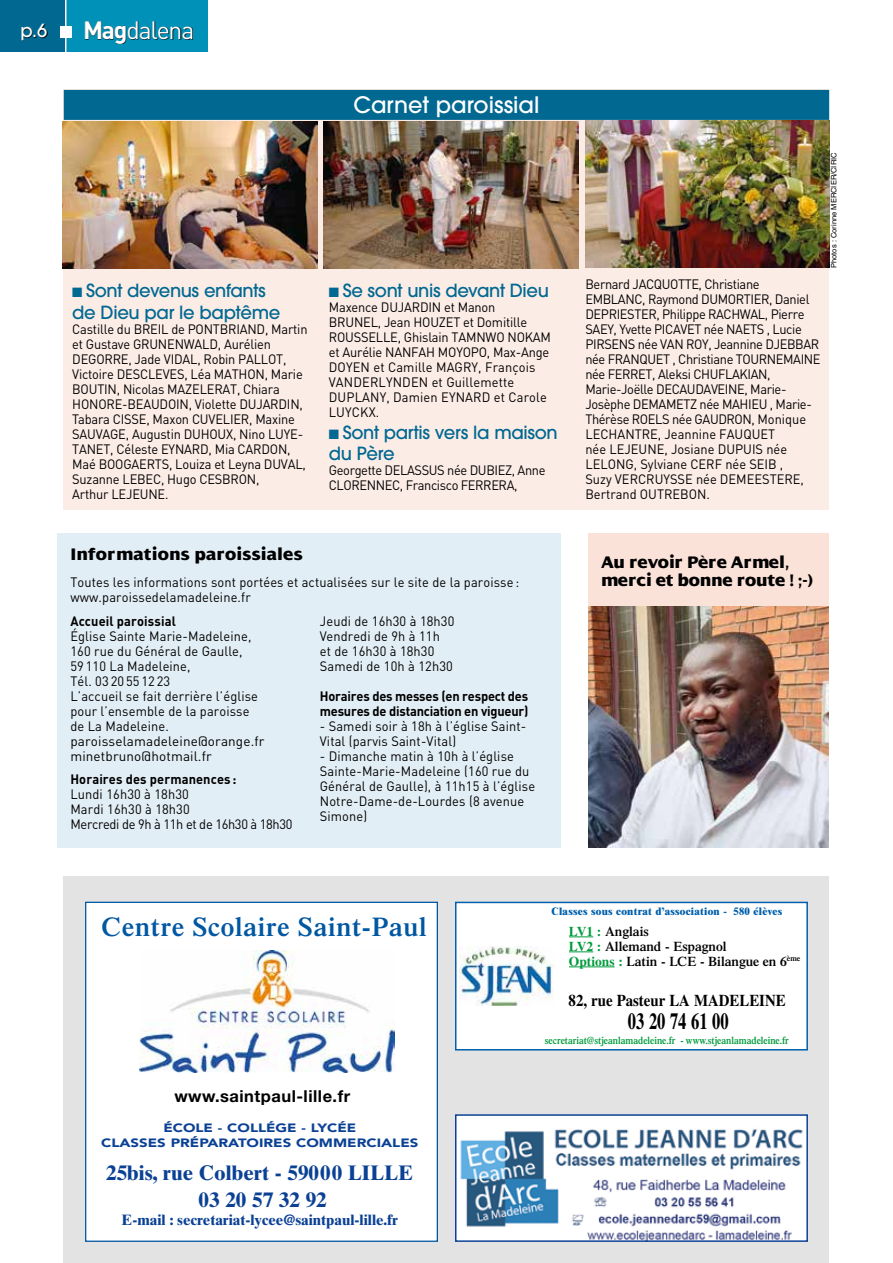
<style>
.page{position:relative;width:893px;height:1263px;background:#fff}
.page>*{position:absolute;margin:0;border:0;box-sizing:border-box;transform-origin:0 0}
.t1{font:600 27px "Times";letter-spacing:.03em;color:#0057a2}
.t2{font:24.75px "DIN";letter-spacing:-.05em;color:#fff}
.t3{font:700 23.1px "Times";color:#000;scale:.71 1}
.t4{font:500 22.5px "Avant Garde";color:#fff}
.t5{font:700 21px/27px "Times Ten CE";color:#0b4195;text-align:center}
.t6{font:500 18px/21.6px "Avant Garde";letter-spacing:-.02em;color:#006891}
.t7{font:800 18px/18px "Dialog";letter-spacing:-.01em;color:#000}
.t8{font:800 18px "Dialog";letter-spacing:.01em;color:#000}
.t9{font:500 18px "Avant Garde";color:#fff}
.t10{font:700 16.5px "Times";color:#000;scale:.9 1}
.t11{font:700 16.5px "Helvetica Neue CE";letter-spacing:.03em;color:#000}
.t12{font:700 15px "Times Ten CE";color:#0b4195}
.t13{font:13.5px/15px "DIN";letter-spacing:-.015em;color:#000;scale:.95 1}
.t14{font:13.5px/15px "DIN";letter-spacing:.01em;color:#000;scale:.95 1}
.t15{font:600 13.5px/15px "Times";color:#000}
.t16{font:700 13.5px/15px "DIN";letter-spacing:-.015em;color:#000;scale:.95 1}
.t17{font:700 13.5px "DIN";letter-spacing:.01em;color:#000;scale:.95 1}
.t18{font:900 12px/15px "Avenir";color:#0b4195;text-align:center;scale:1.25 1}
.t19{font:600 10.5px "Times";color:#009b3b;scale:.9 1}
.t20{font:800 10.5px "Times";letter-spacing:.025em;color:#0060ad}
.t21{font:7.5px "Helvetica";color:#000}
.s1{font-weight:700}
.s2{font-weight:700;color:#009b3b}
</style>
<div class="page">
<div style="left:66px;top:0;width:142px;height:51px;background:#0091b9"></div>
<div style="left:0;top:0;width:66px;height:51px;background:#006891"></div>
<svg style="left:22px;top:24px;width:25px;height:17px"></svg>
<div style="left:60px;top:26px;width:11px;height:12px;background:#fff"></div>
<hr style="left:65px;top:0;width:2px;height:53px;background:#fff">
<svg style="left:86px;top:21px;width:107px;height:23px"></svg>
<div style="left:64px;top:876px;width:765px;height:387px;background:#e3e3e3"></div>
<div style="left:456px;top:902px;width:351px;height:148px;background:#fff"></div>
<div style="left:455px;top:902px;width:353px;height:148px;border:2px solid #0060ad"></div>
<img style="left:460px;top:947px;width:93px;height:58px">
<svg style="left:569px;top:936px;width:24px;height:1px"></svg>
<svg style="left:569px;top:951px;width:24px;height:1px"></svg>
<hr style="left:569px;top:966px;width:46px;height:1px;background:#009b3b">
<img style="left:458px;top:1117px;width:347px;height:122px">
<div style="left:455px;top:1114px;width:353px;height:128px;border:2px solid #0b4195"></div>
<div style="left:86px;top:902px;width:351px;height:339px;background:#fff"></div>
<div style="left:85px;top:902px;width:353px;height:340px;border:1px solid #0057a2"></div>
<img style="left:140px;top:950px;width:255px;height:122px">
<div style="left:64px;top:89px;width:765px;height:421px;background:#fcece6"></div>
<div style="left:64px;top:90px;width:765px;height:30px;background:#006891"></div>
<div style="left:588px;top:533px;width:241px;height:314px;background:#fbe2d9"></div>
<img style="left:588px;top:607px;width:241px;height:240px">
<div style="left:58px;top:533px;width:503px;height:314px;background:#e2eef5"></div>
<img style="left:62px;top:121px;width:255px;height:148px">
<img style="left:324px;top:121px;width:255px;height:148px">
<img style="left:585px;top:120px;width:244px;height:148px">
<h3 class="t9" style="left:20px;top:19px;width:28px">p.6</h3>
<h2 class="t2" style="left:83px;top:14px;width:113px"><span class="s1">Mag</span>dalena</h2>
<h3 class="t4" style="left:353px;top:91px;width:188px">Carnet paroissial</h3>
<h3 class="t6" style="left:72px;top:280px;width:210px">■ Sont devenus enfants de Dieu par le baptême</h3>
<p class="t13" style="left:72px;top:321px;width:249px">Castille du BREIL de PONTBRIAND, Martin et Gustave GRUNENWALD, Aurélien DEGORRE, Jade VIDAL, Robin PALLOT, Victoire DESCLEVES, Léa MATHON, Marie BOUTIN, Nicolas MAZELERAT, Chiara HONORE-BEAUDOIN, Violette DUJARDIN, Tabara CISSE, Maxon CUVELIER, Maxine SAUVAGE, Augustin DUHOUX, Nino LUYE-TANET, Céleste EYNARD, Mia CARDON, Maé BOOGAERTS, Louiza et Leyna DUVAL, Suzanne LEBEC, Hugo CESBRON,<br>Arthur LEJEUNE.</p>
<h3 class="t6" style="left:329px;top:280px;width:222px">■ Se sont unis devant Dieu</h3>
<p class="t13" style="left:329px;top:299px;width:235px">Maxence DUJARDIN et Manon<br>BRUNEL, Jean HOUZET et Domitille<br>ROUSSELLE, Ghislain TAMNWO NOKAM et Aurélie NANFAH MOYOPO, Max-Ange<br>DOYEN et Camille MAGRY, François<br>VANDERLYNDEN et Guillemette<br>DUPLANY, Damien EYNARD et Carole<br>LUYCKX.</p>
<h3 class="t6" style="left:329px;top:421px;width:230px">■ Sont partis vers la maison du Père</h3>
<p class="t13" style="left:329px;top:463px;width:230px">Georgette DELASSUS née DUBIEZ, Anne<br>CLORENNEC, Francisco FERRERA,</p>
<h3 class="t8" style="left:70px;top:544px;width:234px">Informations paroissiales</h3>
<p class="t14" style="left:70px;top:575px;width:474px">Toutes les informations sont portées et actualisées sur le site de la paroisse : www.paroissedelamadeleine.fr</p>
<p class="t17" style="left:70px;top:612px;width:113px">Accueil paroissial</p>
<p class="t14" style="left:70px;top:628px;width:206px">Église Sainte Marie-Madeleine,<br>160 rue du Général de Gaulle,<br>59 110 La Madeleine,<br>Tél. 03 20 55 12 23<br>L’accueil se fait derrière l’église pour l’ensemble de la paroisse de La Madeleine. paroisselamadeleine@orange.fr minetbruno@hotmail.fr</p>
<p class="t17" style="left:70px;top:771px;width:176px">Horaires des permanences :</p>
<p class="t14" style="left:70px;top:787px;width:235px">Lundi 16h30 à 18h30<br>Mardi 16h30 à 18h30<br>Mercredi de 9h à 11h et de 16h30 à 18h30</p>
<p class="t14" style="left:320px;top:613px;width:143px">Jeudi de 16h30 à 18h30<br>Vendredi de 9h à 11h et de 16h30 à 18h30<br>Samedi de 10h à 12h30</p>
<p class="t16" style="left:320px;top:688px;width:221px">Horaires des messes (en respect des mesures de distanciation en vigueur)</p>
<p class="t14" style="left:320px;top:718px;width:219px">- Samedi soir à 18h à l’église Saint-<br>Vital (parvis Saint-Vital)</p>
<p class="t14" style="left:320px;top:748px;width:228px">- Dimanche matin à 10h à l’église<br>Sainte-Marie-Madeleine (160 rue du<br>Général de Gaulle), à 11h15 à l’église<br>Notre-Dame-de-Lourdes (8 avenue<br>Simone)</p>
<p class="t13" style="left:585px;top:277px;width:249px">Bernard JACQUOTTE, Christiane EMBLANC, Raymond DUMORTIER, Daniel DEPRIESTER, Philippe RACHWAL, Pierre SAEY, Yvette PICAVET née NAETS , Lucie PIRSENS née VAN ROY, Jeannine DJEBBAR née FRANQUET , Christiane TOURNEMAINE née FERRET, Aleksi CHUFLAKIAN, Marie-Joëlle DECAUDAVEINE, Marie-Josèphe DEMAMETZ née MAHIEU , Marie-Thérèse ROELS née GAUDRON, Monique LECHANTRE, Jeannine FAUQUET<br>née LEJEUNE, Josiane DUPUIS née LELONG, Sylviane CERF née SEIB ,<br>Suzy VERCRUYSSE née DEMEESTERE, Bertrand OUTREBON.</p>
<p class="t21" style="left:829px;top:268px;width:117px;rotate:-90deg">Photos : Corinne MERCIER/CIRIC</p>
<h3 class="t7" style="left:601px;top:553px;width:213px">Au revoir Père Armel, merci et bonne route ! ;-)</h3>
<h1 class="t1" style="left:102px;top:910px;width:326px">Centre Scolaire Saint-Paul</h1>
<p class="t11" style="left:174px;top:1086px;width:177px">www.saintpaul-lille.fr</p>
<p class="t18" style="left:101px;top:1120px;width:255px">ÉCOLE - COLLÉGE - LYCÉE<br>CLASSES PRÉPARATOIRES COMMERCIALES</p>
<h3 class="t5" style="left:106px;top:1159px;width:308px">25bis, rue Colbert - 59000 LILLE<br>03 20 57 32 92</h3>
<p class="t12" style="left:122px;top:1210px;width:278px">E-mail : secretariat-lycee@saintpaul-lille.fr</p>
<p class="t20" style="left:552px;top:904px;width:232px">Classes sous contrat d’association - 580 élèves</p>
<p class="t15" style="left:569px;top:923px;width:233px"><span class="s2">LV1 :</span> Anglais<br><span class="s2">LV2 :</span> Allemand - Espagnol<br><span class="s2">Options :</span> Latin - LCE - Bilangue en 6<sup>ème</sup></p>
<p class="t10" style="left:569px;top:991px;width:243px">82, rue Pasteur LA MADELEINE</p>
<h3 class="t3" style="left:628px;top:1007px;width:143px">03 20 74 61 00</h3>
<p class="t19" style="left:545px;top:1034px;width:273px">secretariat@stjeanlamadeleine.fr - www.stjeanlamadeleine.fr</p>
</div>
